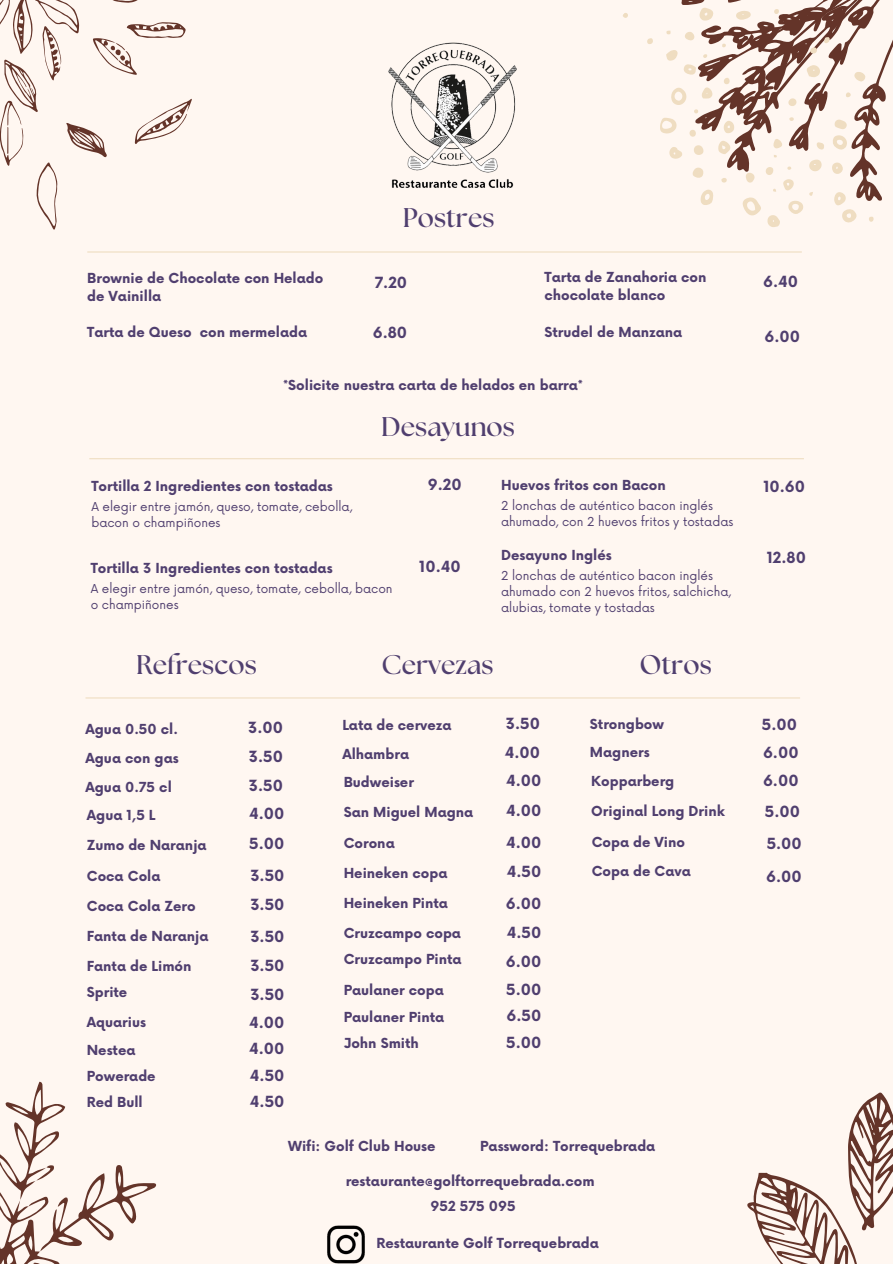
<style>
.page{position:relative;width:893px;height:1264px;background:#fff}
.page>*{position:absolute;margin:0;border:0;box-sizing:border-box;transform-origin:0 0}
.t1{font:700 27px "The Seasons";color:#503f6f}
.t2{font:700 15px "Now";color:#503f6f}
.t3{font:700 13.5px/18px "Now";color:#503f6f}
.t4{font:12px/15.8px "Now";color:#503f6f}
</style>
<div class="page">
<div style="left:0;top:0;width:892px;height:1263px;background:#fff7f1"></div>
<hr style="left:89px;top:458px;width:714px;height:1px;background:#efddc1">
<hr style="left:85px;top:697px;width:715px;height:1px;background:#efddc1">
<svg style="left:0;top:0;width:192px;height:230px"></svg>
<svg style="left:623px;top:13px;width:5px;height:5px"></svg>
<svg style="left:647px;top:0;width:245px;height:227px"></svg>
<svg style="left:747px;top:1092px;width:145px;height:171px"></svg>
<svg style="left:0;top:1081px;width:157px;height:182px"></svg>
<img style="left:389px;top:42px;width:127px;height:146px">
<img style="left:327px;top:1225px;width:38px;height:38px">
<hr style="left:87px;top:251px;width:714px;height:1px;background:#efddc1">
<h2 class="t3" style="left:87px;top:270px;width:237px">Brownie de Chocolate con Helado de Vainilla</h2>
<p class="t3" style="left:87px;top:324px;width:221px">Tarta de Queso con mermelada</p>
<h2 class="t1" style="left:402px;top:205px;width:93px">Postres</h2>
<h2 class="t3" style="left:544px;top:269px;width:163px">Tarta de Zanahoria con chocolate blanco</h2>
<h2 class="t3" style="left:544px;top:324px;width:139px">Strudel de Manzana</h2>
<h2 class="t2" style="left:763px;top:273px;width:36px">6.40</h2>
<h2 class="t2" style="left:375px;top:274px;width:34px">7.20</h2>
<h2 class="t2" style="left:373px;top:324px;width:36px">6.80</h2>
<h2 class="t2" style="left:764px;top:329px;width:37px">6.00</h2>
<h2 class="t3" style="left:283px;top:377px;width:301px">*Solicite nuestra carta de helados en barra*</h2>
<h2 class="t3" style="left:91px;top:478px;width:243px">Tortilla 2 Ingredientes con tostadas</h2>
<h2 class="t4" style="left:91px;top:499px;width:262px">A elegir entre jamón, queso, tomate, cebolla, bacon o champiñones</h2>
<h2 class="t1" style="left:381px;top:414px;width:135px">Desayunos</h2>
<h2 class="t2" style="left:428px;top:476px;width:35px">9.20</h2>
<h2 class="t3" style="left:501px;top:477px;width:166px">Huevos fritos con Bacon</h2>
<p class="t4" style="left:501px;top:498px;width:234px">2 lonchas de auténtico bacon inglés ahumado, con 2 huevos fritos y tostadas</p>
<h2 class="t3" style="left:91px;top:559px;width:243px">Tortilla 3 Ingredientes con tostadas</h2>
<h1 class="t4" style="left:91px;top:581px;width:303px">A elegir entre jamón, queso, tomate, cebolla, bacon o champiñones</h1>
<h2 class="t2" style="left:419px;top:559px;width:43px">10.40</h2>
<h2 class="t3" style="left:501px;top:547px;width:112px">Desayuno Inglés</h2>
<h2 class="t4" style="left:501px;top:568px;width:231px">2 lonchas de auténtico bacon inglés ahumado con 2 huevos fritos, salchicha, alubias, tomate y tostadas</h2>
<p class="t1" style="left:136px;top:652px;width:122px">Refrescos</p>
<p class="t1" style="left:381px;top:652px;width:114px">Cervezas</p>
<p class="t1" style="left:639px;top:652px;width:74px">Otros</p>
<p class="t2" style="left:763px;top:478px;width:43px">10.60</p>
<h2 class="t2" style="left:766px;top:550px;width:41px">12.80</h2>
<h2 class="t3" style="left:85px;top:720px;width:94px">Agua 0.50 cl.</h2>
<h2 class="t2" style="left:248px;top:719px;width:36px">3.00</h2>
<h2 class="t3" style="left:85px;top:750px;width:95px">Agua con gas</h2>
<h2 class="t2" style="left:249px;top:748px;width:36px">3.50</h2>
<h2 class="t3" style="left:85px;top:778px;width:88px">Agua 0.75 cl</h2>
<h2 class="t2" style="left:249px;top:777px;width:36px">3.50</h2>
<h2 class="t3" style="left:87px;top:806px;width:70px">Agua 1,5 L</h2>
<h2 class="t2" style="left:249px;top:805px;width:37px">4.00</h2>
<h2 class="t3" style="left:87px;top:836px;width:121px">Zumo de Naranja</h2>
<h2 class="t2" style="left:249px;top:835px;width:37px">5.00</h2>
<h2 class="t3" style="left:87px;top:868px;width:75px">Coca Cola</h2>
<h2 class="t3" style="left:87px;top:898px;width:110px">Coca Cola Zero</h2>
<h1 class="t3" style="left:87px;top:927px;width:123px">Fanta de Naranja</h1>
<p class="t3" style="left:87px;top:957px;width:106px">Fanta de Limón</p>
<h2 class="t3" style="left:87px;top:983px;width:42px">Sprite</h2>
<h2 class="t3" style="left:87px;top:1014px;width:61px">Aquarius</h2>
<h2 class="t3" style="left:87px;top:1042px;width:50px">Nestea</h2>
<p class="t3" style="left:87px;top:1067px;width:70px">Powerade</p>
<h2 class="t2" style="left:250px;top:867px;width:36px">3.50</h2>
<h2 class="t2" style="left:250px;top:896px;width:36px">3.50</h2>
<h1 class="t2" style="left:250px;top:928px;width:36px">3.50</h1>
<h2 class="t2" style="left:250px;top:957px;width:36px">3.50</h2>
<h2 class="t2" style="left:250px;top:986px;width:36px">3.50</h2>
<h2 class="t2" style="left:249px;top:1014px;width:37px">4.00</h2>
<h2 class="t2" style="left:249px;top:1040px;width:37px">4.00</h2>
<h2 class="t2" style="left:250px;top:1067px;width:36px">4.50</h2>
<h2 class="t3" style="left:87px;top:1093px;width:57px">Red Bull</h2>
<h2 class="t2" style="left:250px;top:1093px;width:36px">4.50</h2>
<h2 class="t3" style="left:342px;top:716px;width:111px">Lata de cerveza</h2>
<h2 class="t2" style="left:506px;top:715px;width:36px">3.50</h2>
<h2 class="t3" style="left:342px;top:745px;width:68px">Alhambra</h2>
<h2 class="t2" style="left:504px;top:744px;width:37px">4.00</h2>
<h2 class="t3" style="left:344px;top:774px;width:72px">Budweiser</h2>
<h2 class="t2" style="left:506px;top:772px;width:37px">4.00</h2>
<h2 class="t3" style="left:344px;top:803px;width:131px">San Miguel Magna</h2>
<h2 class="t2" style="left:506px;top:802px;width:37px">4.00</h2>
<h2 class="t3" style="left:344px;top:835px;width:53px">Corona</h2>
<h2 class="t3" style="left:344px;top:865px;width:105px">Heineken copa</h2>
<h2 class="t3" style="left:344px;top:894px;width:106px">Heineken Pinta</h2>
<h2 class="t3" style="left:344px;top:924px;width:119px">Cruzcampo copa</h2>
<h2 class="t3" style="left:344px;top:950px;width:119px">Cruzcampo Pinta</h2>
<h2 class="t3" style="left:344px;top:981px;width:102px">Paulaner copa</h2>
<h2 class="t3" style="left:344px;top:1009px;width:102px">Paulaner Pinta</h2>
<h2 class="t3" style="left:344px;top:1034px;width:77px">John Smith</h2>
<h2 class="t2" style="left:506px;top:834px;width:37px">4.00</h2>
<h2 class="t2" style="left:507px;top:863px;width:36px">4.50</h2>
<h2 class="t2" style="left:505px;top:895px;width:37px">6.00</h2>
<h2 class="t2" style="left:507px;top:924px;width:36px">4.50</h2>
<h2 class="t2" style="left:505px;top:953px;width:37px">6.00</h2>
<h2 class="t2" style="left:506px;top:981px;width:37px">5.00</h2>
<h2 class="t2" style="left:506px;top:1007px;width:36px">6.50</h2>
<h2 class="t2" style="left:506px;top:1034px;width:37px">5.00</h2>
<h2 class="t3" style="left:590px;top:716px;width:76px">Strongbow</h2>
<h2 class="t2" style="left:761px;top:716px;width:37px">5.00</h2>
<h2 class="t3" style="left:590px;top:743px;width:61px">Magners</h2>
<h2 class="t2" style="left:763px;top:744px;width:37px">6.00</h2>
<h2 class="t3" style="left:591px;top:773px;width:85px">Kopparberg</h2>
<h2 class="t2" style="left:763px;top:772px;width:37px">6.00</h2>
<h2 class="t3" style="left:591px;top:803px;width:135px">Original Long Drink</h2>
<h2 class="t2" style="left:764px;top:803px;width:37px">5.00</h2>
<h2 class="t3" style="left:591px;top:833px;width:95px">Copa de Vino</h2>
<h2 class="t2" style="left:766px;top:835px;width:37px">5.00</h2>
<h2 class="t3" style="left:591px;top:863px;width:101px">Copa de Cava</h2>
<h2 class="t2" style="left:766px;top:868px;width:37px">6.00</h2>
<h2 class="t3" style="left:288px;top:1138px;width:149px">Wifi: Golf Club House</h2>
<h2 class="t3" style="left:480px;top:1138px;width:177px">Password: Torrequebrada</h2>
<h2 class="t3" style="left:345px;top:1172px;width:250px">restaurante@golftorrequebrada.com</h2>
<h2 class="t3" style="left:430px;top:1198px;width:86px">952 575 095</h2>
<h2 class="t3" style="left:376px;top:1235px;width:224px">Restaurante Golf Torrequebrada</h2>
</div>
